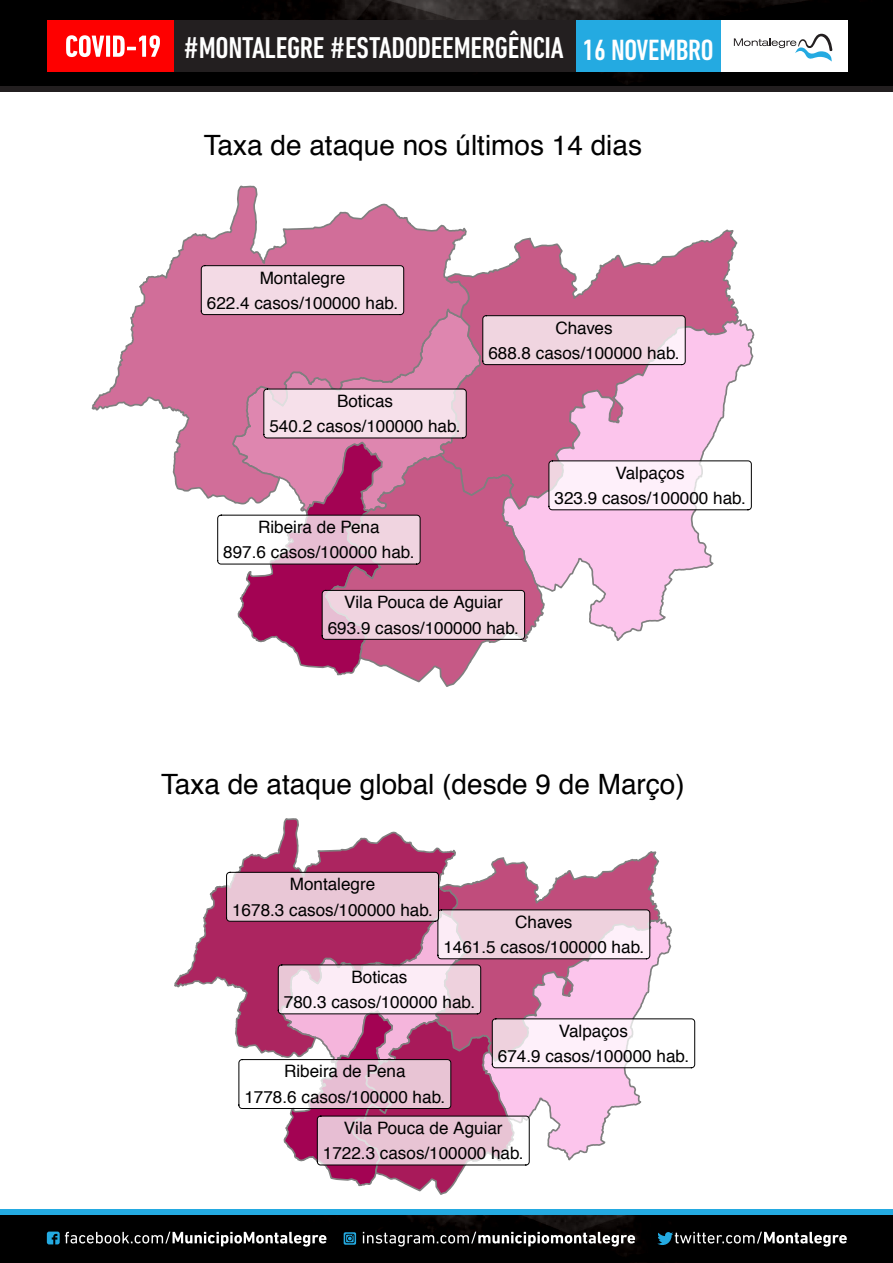
<style>
.page{position:relative;width:893px;height:1263px;background:#fff}
.page>*{position:absolute;margin:0;border:0;box-sizing:border-box;transform-origin:0 0}
.t1{font:500 condensed 30.6px "DIN Next LT Pro";letter-spacing:-.01em;color:#fff}
.t2{font:500 condensed 29.85px "DIN Next LT Pro";letter-spacing:-.01em;color:#fff}
.t3{font:27.9px "Helvetica";color:#000}
.t4{font:17.1px/25.5px "Helvetica";color:#000;text-align:center}
.s1{font-size:29.85px}
</style>
<div class="page">
<svg style="left:470px;top:229px;width:268px;height:159px"></svg>
<svg style="left:91px;top:185px;width:379px;height:314px"></svg>
<svg style="left:501px;top:308px;width:254px;height:333px"></svg>
<svg style="left:407px;top:448px;width:139px;height:239px"></svg>
<svg style="left:481px;top:315px;width:205px;height:50px;background:#e5cbd6"></svg>
<svg style="left:200px;top:265px;width:204px;height:50px;background:#e8cfda"></svg>
<svg style="left:547px;top:460px;width:205px;height:51px"></svg>
<svg style="left:217px;top:388px;width:308px;height:289px"></svg>
<svg style="left:491px;top:851px;width:169px;height:20px"></svg>
<svg style="left:174px;top:818px;width:282px;height:170px"></svg>
<svg style="left:226px;top:871px;width:469px;height:324px"></svg>
<img style="left:0;top:0;width:893px;height:87px">
<div style="left:0;top:1215px;width:893px;height:48px;background:#000"></div>
<div style="left:172px;top:20px;width:404px;height:52px;background:#231f20"></div>
<div style="left:47px;top:20px;width:126px;height:52px;background:#fe0000"></div>
<svg style="left:66px;top:35px;width:94px;height:22px"></svg>
<div style="left:0;top:87px;width:893px;height:5px;background:#231f20"></div>
<div style="left:717px;top:20px;width:131px;height:52px;background:#fff"></div>
<svg style="left:734px;top:34px;width:98px;height:28px"></svg>
<div style="left:576px;top:20px;width:144px;height:52px;background:#24aae1"></div>
<svg style="left:47px;top:1231px;width:800px;height:15px"></svg>
<div style="left:0;top:1210px;width:893px;height:5px;background:#24aae1"></div>
<h1 class="t1" style="left:418px;top:31px;width:135px">D EMERGÊNCI</h1>
<h2 class="t2" style="left:582px;top:33px;width:133px">16 NOVEMBRO</h2>
<h1 class="t1" style="left:183px;top:31px;width:424px">#MONTALEGRE #ESTADODECALAMIDADEA <span class="s1">08</span></h1>
<h3 class="t3" style="left:204px;top:124px;width:440px">Taxa de ataque nos últimos 14 dias</h3>
<p class="t4" style="left:207px;top:265px;width:193px">Montalegre<br>622.4 casos/100000 hab.</p>
<p class="t4" style="left:269px;top:389px;width:193px">Boticas<br>540.2 casos/100000 hab.</p>
<p class="t4" style="left:223px;top:515px;width:193px">Ribeira de Pena<br>897.6 casos/100000 hab.</p>
<p class="t4" style="left:488px;top:315px;width:193px">Chaves<br>688.8 casos/100000 hab.</p>
<p class="t4" style="left:554px;top:460px;width:193px">Valpaços<br>323.9 casos/100000 hab.</p>
<p class="t4" style="left:328px;top:590px;width:193px">Vila Pouca de Aguiar<br>693.9 casos/100000 hab.</p>
<h3 class="t3" style="left:161px;top:763px;width:525px">Taxa de ataque global (desde 9 de Março)</h3>
<p class="t4" style="left:232px;top:872px;width:202px">Montalegre<br>1678.3 casos/100000 hab.</p>
<p class="t4" style="left:443px;top:909px;width:202px">Chaves<br>1461.5 casos/100000 hab.</p>
<p class="t4" style="left:284px;top:964px;width:193px">Boticas<br>780.3 casos/100000 hab.</p>
<p class="t4" style="left:244px;top:1059px;width:202px">Ribeira de Pena<br>1778.6 casos/100000 hab.</p>
<p class="t4" style="left:498px;top:1018px;width:193px">Valpaços<br>674.9 casos/100000 hab.</p>
<p class="t4" style="left:323px;top:1116px;width:202px">Vila Pouca de Aguiar<br>1722.3 casos/100000 hab.</p>
</div>
